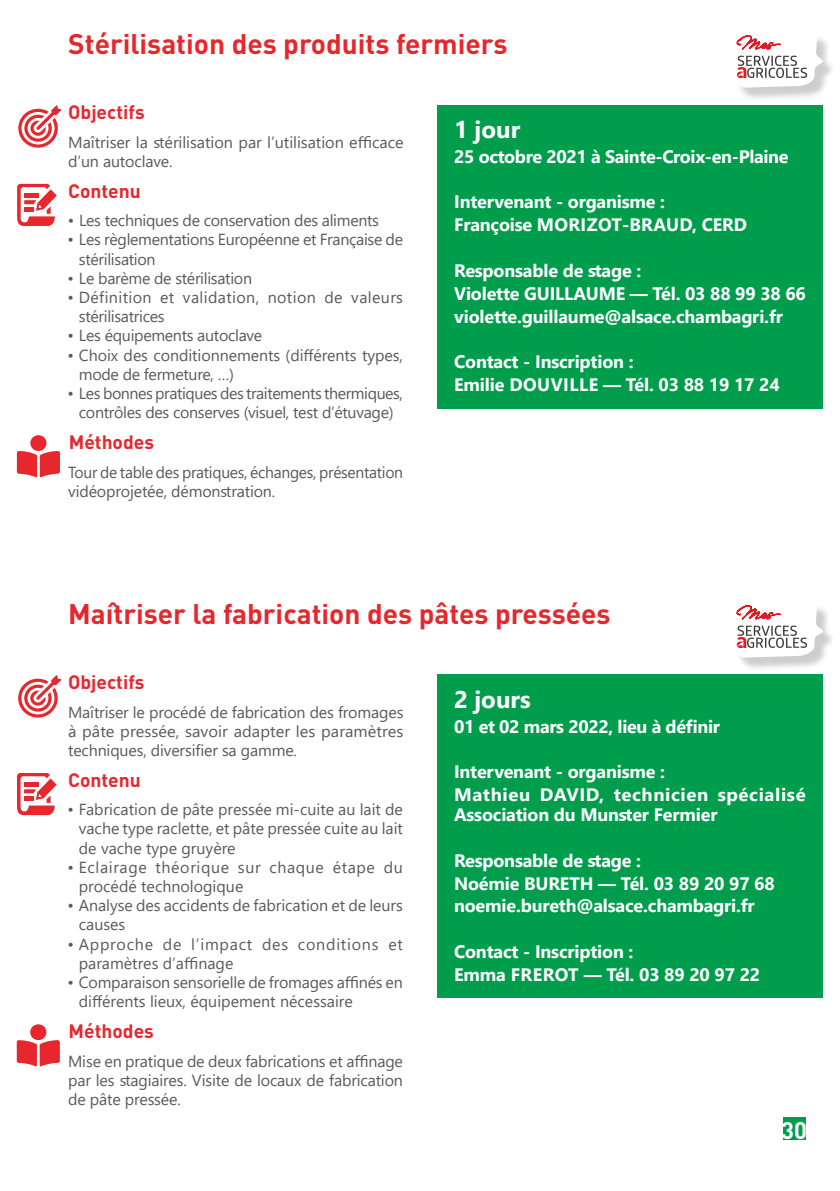
<style>
.page{position:relative;width:840px;height:1191px;background:#fff}
.page>*{position:absolute;margin:0;border:0;box-sizing:border-box;transform-origin:0 0}
.t1{font:700 28px "DIN";color:#e6272d}
.t2{font:700 24px "Segoe UI";color:#fff}
.t3{font:700 23.8px "DIN";color:#fff}
.t4{font:700 19.2px "DIN";color:#e6272d}
.t5{font:700 18px/22.8px "Segoe UI";letter-spacing:-.01em;color:#fff}
.t6{font:700 18px/22.8px "Segoe UI";letter-spacing:.03em;color:#fff}
.t7{font:16px/19.2px "Segoe UI";letter-spacing:-.01em;color:#5a5a59}
.t8{font:16px/19.2px "Segoe UI";letter-spacing:-.03em;color:#5a5a59;text-align:center}
.t9{font:16px/19.2px "Segoe UI";letter-spacing:.04em;color:#5a5a59}
.t10{font:16px/19.2px "Segoe UI";letter-spacing:.025em;color:#5a5a59}
.t11{font:16px/19.2px "Segoe UI";letter-spacing:.05em;color:#5a5a59}
</style>
<div class="page">
<div style="left:783px;top:1117px;width:22px;height:23px;background:#009e4c"></div>
<svg style="left:18px;top:105px;width:44px;height:43px"></svg>
<svg style="left:17px;top:435px;width:43px;height:42px"></svg>
<svg style="left:17px;top:184px;width:40px;height:42px"></svg>
<div style="left:437px;top:105px;width:385px;height:303px;background:#009e4c"></div>
<div style="left:734px;top:31px;width:100px;height:70px;background:#000;opacity:.2"></div>
<svg style="left:734px;top:31px;width:88px;height:57px"></svg>
<svg style="left:18px;top:675px;width:43px;height:42px"></svg>
<svg style="left:17px;top:1024px;width:43px;height:42px"></svg>
<svg style="left:17px;top:773px;width:40px;height:42px"></svg>
<div style="left:437px;top:675px;width:385px;height:323px;background:#009e4c"></div>
<div style="left:734px;top:601px;width:100px;height:70px;background:#000;opacity:.2"></div>
<svg style="left:734px;top:601px;width:88px;height:57px"></svg>
<h1 class="t1" style="left:68px;top:26px;width:440px">Stérilisation des produits fermiers</h1>
<p class="t4" style="left:68px;top:99px;width:78px">Objectifs</p>
<p class="t7" style="left:68px;top:131px;width:337px">Maîtriser la stérilisation par l’utilisation efficace d’un autoclave.</p>
<p class="t4" style="left:68px;top:178px;width:74px">Contenu</p>
<p class="t7" style="left:68px;top:209px;width:313px">• Les techniques de conservation des aliments</p>
<p class="t7" style="left:79px;top:229px;width:325px;text-indent:-11px">• Les règlementations Européenne et Française de stérilisation</p>
<p class="t7" style="left:68px;top:267px;width:186px">• Le barème de stérilisation</p>
<p class="t10" style="left:79px;top:286px;width:325px;text-indent:-11px">• Définition et validation, notion de valeurs stérilisatrices</p>
<p class="t7" style="left:68px;top:325px;width:196px">• Les équipements autoclave</p>
<p class="t7" style="left:79px;top:344px;width:325px;text-indent:-11px">• Choix des conditionnements (différents types, mode de fermeture, …)</p>
<p class="t8" style="left:67px;top:382px;width:337px">• Les bonnes pratiques des traitements thermiques, contrôles des conserves (visuel, test d’étuvage)</p>
<p class="t4" style="left:69px;top:429px;width:87px">Méthodes</p>
<p class="t7" style="left:68px;top:461px;width:336px">Tour de table des pratiques, échanges, présentation vidéoprojetée, démonstration.</p>
<h2 class="t2" style="left:454px;top:107px;width:67px">1 jour</h2>
<p class="t5" style="left:454px;top:143px;width:336px">25 octobre 2021 à Sainte-Croix-en-Plaine</p>
<p class="t5" style="left:454px;top:189px;width:294px">Intervenant - organisme :<br>Françoise MORIZOT-BRAUD, CERD</p>
<p class="t5" style="left:454px;top:258px;width:353px">Responsable de stage :<br>Violette GUILLAUME — Tél. 03 88 99 38 66 violette.guillaume@alsace.chambagri.fr</p>
<p class="t5" style="left:454px;top:349px;width:327px">Contact - Inscription :<br>Emilie DOUVILLE — Tél. 03 88 19 17 24</p>
<h1 class="t1" style="left:68px;top:595px;width:543px">Maîtriser la fabrication des pâtes pressées</h1>
<p class="t4" style="left:68px;top:669px;width:78px">Objectifs</p>
<p class="t7" style="left:68px;top:701px;width:337px;text-align:justify">Maîtriser le procédé de fabrication des fromages à pâte pressée, savoir adapter les paramètres techniques, diversifier sa gamme.</p>
<p class="t4" style="left:68px;top:767px;width:74px">Contenu</p>
<p class="t7" style="left:79px;top:798px;width:325px;text-align:justify;text-indent:-11px">• Fabrication de pâte pressée mi-cuite au lait de vache type raclette, et pâte pressée cuite au lait de vache type gruyère</p>
<p class="t9" style="left:79px;top:856px;width:325px;text-indent:-11px">• Eclairage théorique sur chaque étape du procédé technologique</p>
<p class="t7" style="left:79px;top:894px;width:325px;text-indent:-11px">• Analyse des accidents de fabrication et de leurs causes</p>
<p class="t11" style="left:79px;top:933px;width:325px;text-indent:-11px">• Approche de l’impact des conditions et paramètres d’affinage</p>
<p class="t7" style="left:79px;top:971px;width:325px;text-indent:-11px">• Comparaison sensorielle de fromages affinés en différents lieux, équipement nécessaire</p>
<p class="t4" style="left:69px;top:1018px;width:87px">Méthodes</p>
<p class="t7" style="left:68px;top:1050px;width:336px;text-align:justify">Mise en pratique de deux fabrications et affinage par les stagiaires. Visite de locaux de fabrication de pâte pressée.</p>
<h2 class="t2" style="left:454px;top:677px;width:78px">2 jours</h2>
<p class="t5" style="left:454px;top:713px;width:267px">01 et 02 mars 2022, lieu à définir</p>
<p class="t6" style="left:454px;top:759px;width:353px">Intervenant - organisme :<br>Mathieu DAVID, technicien spécialisé</p>
<p class="t5" style="left:454px;top:802px;width:265px">Association du Munster Fermier</p>
<p class="t5" style="left:454px;top:847px;width:322px">Responsable de stage :<br>Noémie BURETH — Tél. 03 89 20 97 68 noemie.bureth@alsace.chambagri.fr</p>
<p class="t5" style="left:454px;top:939px;width:307px">Contact - Inscription :<br>Emma FREROT — Tél. 03 89 20 97 22</p>
<h3 class="t3" style="left:780px;top:1115px;width:27px">30</h3>
</div>
